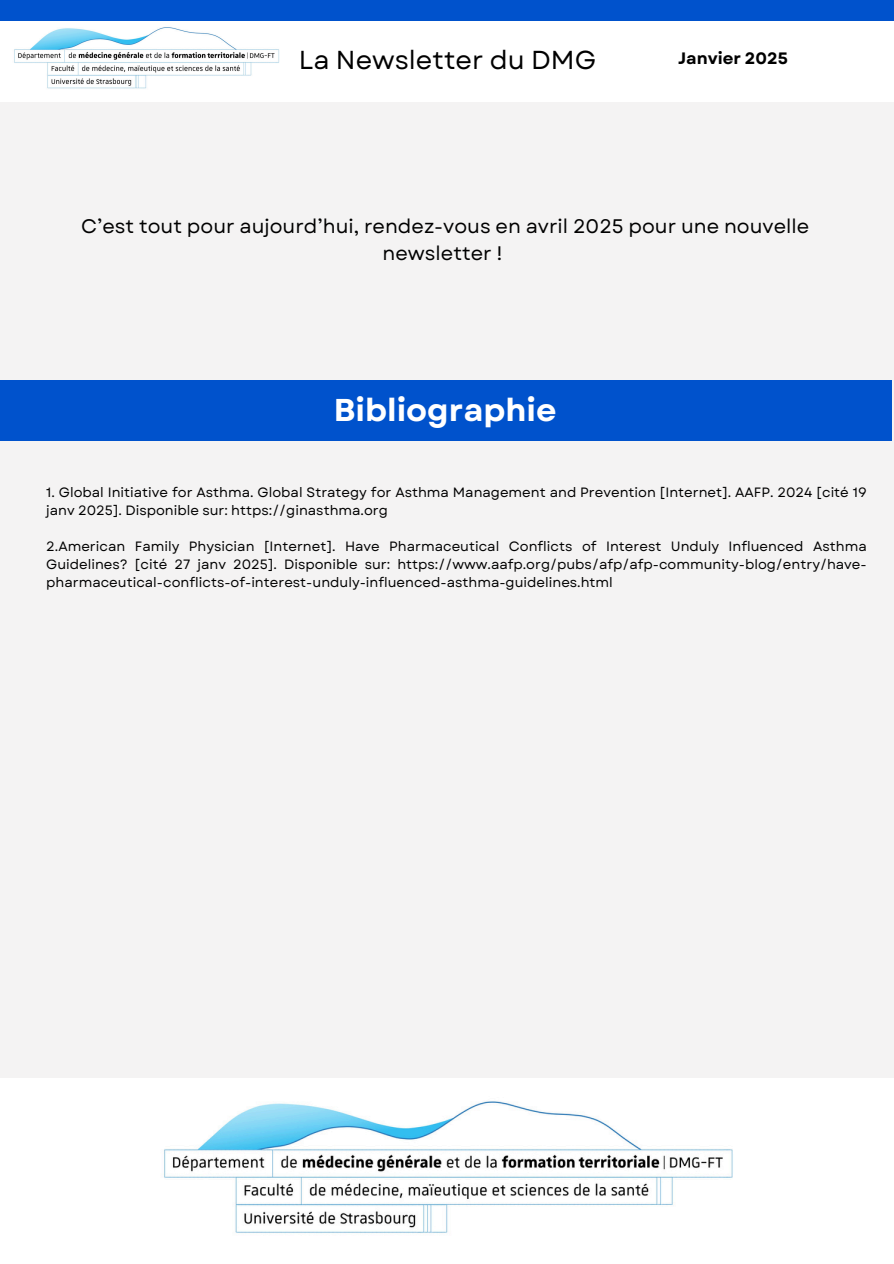
<style>
.page{position:relative;width:894px;height:1264px;background:#fff}
.page>*{position:absolute;margin:0;border:0;box-sizing:border-box;transform-origin:0 0}
.t1{font:700 31.5px "Garet";color:#fff}
.t2{font:25.95px "Garet";color:#000}
.t3{font:19.65px/27px "Garet";color:#000;text-align:center}
.t4{font:700 16.5px "Garet";color:#000}
.t5{font:13.5px/18px "Garet";color:#000}
</style>
<div class="page">
<div style="left:0;top:102px;width:893px;height:1097px;background:#f4f3f3"></div>
<div style="left:0;top:0;width:893px;height:21px;background:#0052cc"></div>
<div style="left:0;top:1078px;width:893px;height:185px;background:#fff"></div>
<div style="left:0;top:379px;width:891px;height:61px;background:#0052cc"></div>
<img style="left:14px;top:27px;width:266px;height:62px">
<img style="left:164px;top:1101px;width:569px;height:132px">
<h3 class="t2" style="left:299px;top:41px;width:299px">La Newsletter du DMG</h3>
<h1 class="t4" style="left:677px;top:46px;width:111px">Janvier 2025</h1>
<p class="t3" style="left:81px;top:212px;width:729px">C’est tout pour aujourd’hui, rendez-vous en avril 2025 pour une nouvelle newsletter !</p>
<h4 class="t1" style="left:333px;top:387px;width:224px">Bibliographie</h4>
<p class="t5" style="left:46px;top:483px;width:821px">1. Global Initiative for Asthma. Global Strategy for Asthma Management and Prevention [Internet]. AAFP. 2024 [cité 19 janv 2025]. Disponible sur: https://ginasthma.org</p>
<h2 class="t5" style="left:46px;top:537px;width:821px;text-align:justify">2.American Family Physician [Internet]. Have Pharmaceutical Conflicts of Interest Unduly Influenced Asthma Guidelines? [cité 27 janv 2025]. Disponible sur: https://www.aafp.org/pubs/afp/afp-community-blog/entry/have&shy;pharmaceutical-conflicts-of-interest-unduly-influenced-asthma-guidelines.html</h2>
</div>
